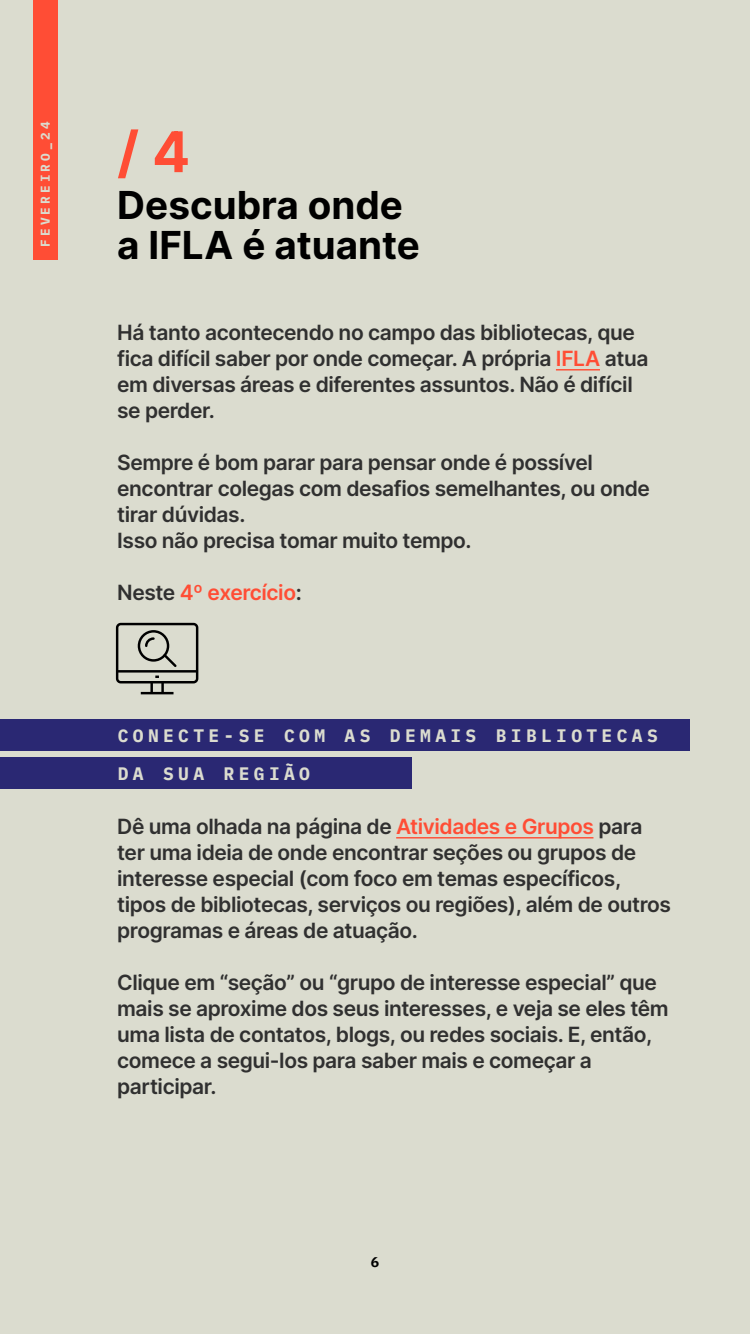
<style>
.page{position:relative;width:750px;height:1334px;background:#dbdccf}
.page>*{position:absolute;margin:0;border:0;box-sizing:border-box;transform-origin:0 0}
.t1{font:56.1px "Inter";color:#ff4d35}
.t2{font:38.6px/40.7px "Inter";color:#000}
.t3{font:21px/26px "Inter";letter-spacing:-.02em;color:#303030}
.t4{font:21px "Inter";letter-spacing:-.02em;color:#ff4d35}
.t5{font:700 18px/38px "IBM Plex Mono";letter-spacing:.24em;color:#dbdccf}
.t6{font:700 14px "IBM Plex Mono";color:#000}
.t7{font:700 12.7px "IBM Plex Mono";letter-spacing:.24em;color:#dbdccf}
.s1{color:#ff4d35}
.s2{color:#303030}
</style>
<div class="page">
<hr style="left:556px;top:369px;width:44px;height:2px;background:#ff4d35">
<hr style="left:396px;top:837px;width:197px;height:2px;background:#ff4d35">
<div style="left:0;top:719px;width:689px;height:32px;background:#2a2873"></div>
<div style="left:0;top:758px;width:412px;height:31px;background:#2a2873"></div>
<div style="left:33px;top:0;width:25px;height:259px;background:#ff4d35"></div>
<div style="left:116px;top:623px;width:82px;height:60px;border:2px solid #000;border-radius:4px"></div>
<hr style="left:141px;top:692px;width:33px;height:2px;background:#000">
<hr style="left:117px;top:670px;width:80px;height:3px;background:#000">
<svg style="left:150px;top:676px;width:14px;height:16px"></svg>
<div style="left:138px;top:630px;width:31px;height:32px;border:2px solid #000;border-radius:50%"></div>
<svg style="left:144px;top:636px;width:33px;height:31px"></svg>
<p class="t7" style="left:35px;top:247px;width:127px;rotate:-90deg">FEVEREIRO_24</p>
<h1 class="t1" style="left:117px;top:111px;width:74px">/ 4</h1>
<h2 class="t2" style="left:117px;top:184px;width:304px">Descubra onde a IFLA é atuante</h2>
<p class="t3" style="left:117px;top:319px;width:533px">Há tanto acontecendo no campo das bibliotecas, que fica difícil saber por onde começar. A própria <span class="s1">IFLA</span> atua em diversas áreas e diferentes assuntos. Não é difícil se perder.</p>
<p class="t3" style="left:117px;top:449px;width:534px">Sempre é bom parar para pensar onde é possível encontrar colegas com desafios semelhantes, ou onde tirar dúvidas.<br>Isso não precisa tomar muito tempo.</p>
<p class="t4" style="left:117px;top:577px;width:186px"><span class="s2">Neste</span> 4º exercício<span class="s2">:</span></p>
<p class="t5" style="left:118px;top:716px;width:542px">CONECTE-SE COM AS DEMAIS BIBLIOTECAS<br>DA SUA REGIÃO</p>
<p class="t3" style="left:117px;top:813px;width:555px">Dê uma olhada na página de <span class="s1">Atividades e Grupos</span> para ter uma ideia de onde encontrar seções ou grupos de interesse especial (com foco em temas específicos, tipos de bibliotecas, serviços ou regiões), além de outros programas e áreas de atuação.</p>
<p class="t3" style="left:117px;top:969px;width:553px">Clique em “seção” ou “grupo de interesse especial” que mais se aproxime dos seus interesses, e veja se eles têm uma lista de contatos, blogs, ou redes sociais. E, então, comece a segui-los para saber mais e começar a participar.</p>
<p class="t6" style="left:371px;top:1251px;width:10px">6</p>
</div>
